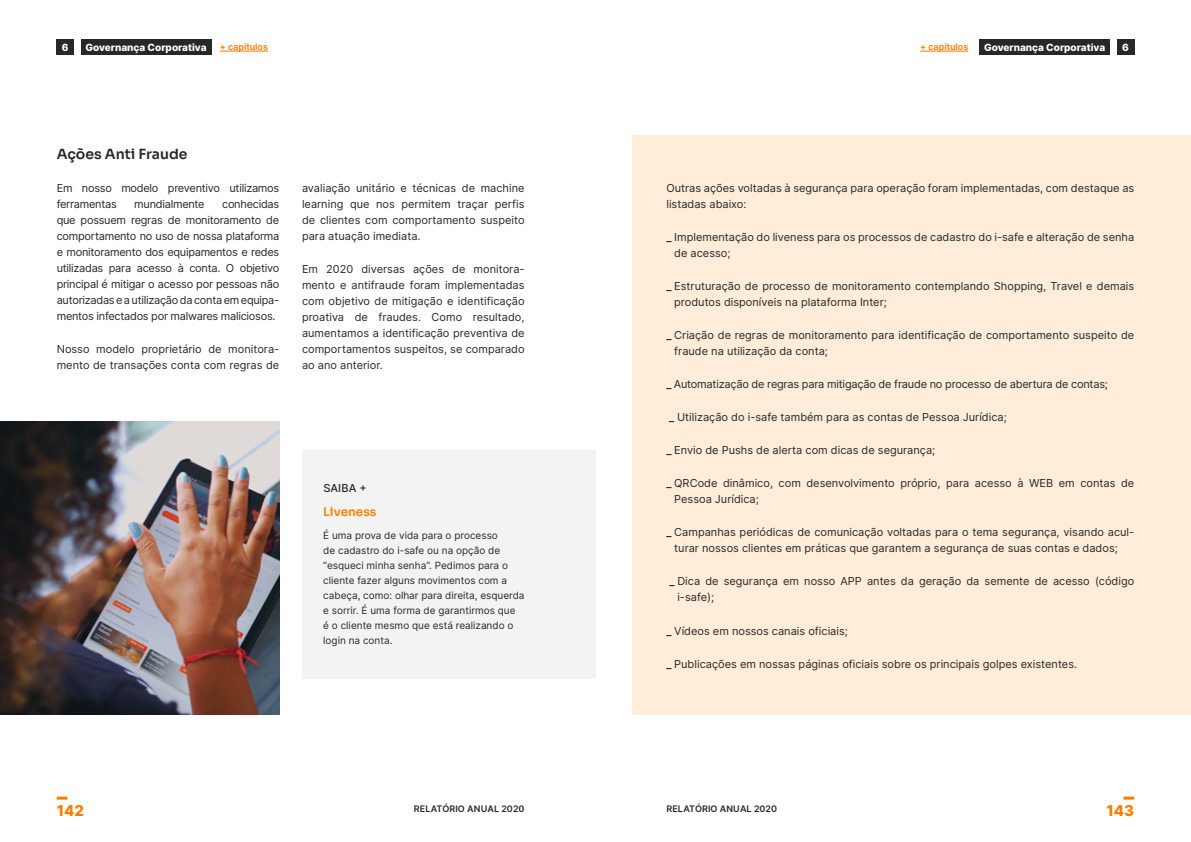
<style>
.page{position:relative;width:1191px;height:842px;background:#fff}
.page>*{position:absolute;margin:0;border:0;box-sizing:border-box;transform-origin:0 0}
.t1{font:800 15px "Inter";color:#ff7b00}
.t2{font:14px "Sora";color:#282827}
.t3{font:12px "Sora";color:#ff8200}
.t4{font:11px/16px "Inter";color:#282827}
.t5{font:11px "Inter";letter-spacing:-.02em;color:#282827}
.t6{font:11px/16px "Inter";letter-spacing:-.025em;color:#282827}
.t7{font:500 11px "Inter";letter-spacing:.01em;color:#282827}
.t8{font:10px/15px "Inter";color:#282827}
.t9{font:800 10px "Inter";color:#fff}
.t10{font:600 9px "Inter";letter-spacing:.01em;color:#282827}
.t11{font:600 9px "Inter";color:#ff7b00}
.s1{font-weight:600}
</style>
<div class="page">
<div style="left:57px;top:39px;width:17px;height:15px;background:#282827"></div>
<div style="left:81px;top:39px;width:130px;height:15px;background:#282827"></div>
<div style="left:979px;top:39px;width:130px;height:15px;background:#282827"></div>
<hr style="left:220px;top:51px;width:48px;height:1px;background:#ff7b00">
<svg style="left:57px;top:797px;width:10px;height:3px"></svg>
<svg style="left:1123px;top:797px;width:11px;height:3px"></svg>
<div style="left:1117px;top:39px;width:17px;height:15px;background:#282827"></div>
<hr style="left:920px;top:51px;width:48px;height:1px;background:#ff7b00">
<div style="left:632px;top:135px;width:559px;height:579px;background:#ffecd9"></div>
<div style="left:302px;top:450px;width:293px;height:229px;background:#f3f3f3"></div>
<img style="left:0;top:421px;width:279px;height:293px">
<p class="t9" style="left:62px;top:40px;width:8px">6</p>
<p class="t9" style="left:85px;top:40px;width:123px">Governança Corporativa</p>
<p class="t11" style="left:220px;top:40px;width:50px">+ capítulos</p>
<p class="t9" style="left:984px;top:40px;width:123px">Governança Corporativa</p>
<p class="t11" style="left:920px;top:40px;width:50px">+ capítulos</p>
<p class="t9" style="left:1122px;top:40px;width:8px">6</p>
<p class="t2" style="left:57px;top:142px;width:132px">Ações Anti Fraude</p>
<p class="t6" style="left:57px;top:180px;width:224px">Em nosso modelo preventivo utilizamos ferramentas</p>
<p class="t4" style="left:57px;top:196px;width:224px;text-align:justify;text-indent:165px">conhecidas que possuem regras de monitoramento de comportamento no uso de nossa plataforma e monitoramento dos equipamentos e redes utilizadas para acesso à conta. O objetivo principal é mitigar o acesso por pessoas não autorizadas e a utilização da conta em equipa&shy;mentos infectados por malwares maliciosos.</p>
<p class="t4" style="left:57px;top:341px;width:224px">Nosso modelo proprietário de monitora&shy;mento de transações conta com regras de</p>
<p class="t6" style="left:134px;top:196px;width:72px">mundialmente</p>
<p class="t4" style="left:302px;top:180px;width:224px;text-align:justify">avaliação unitário e técnicas de machine learning que nos permitem traçar perfis de clientes com comportamento suspeito para atuação imediata.</p>
<p class="t4" style="left:302px;top:261px;width:224px;text-align:justify">Em 2020 diversas ações de monitora&shy;mento e antifraude foram implementadas com objetivo de mitigação e identificação proativa de fraudes. Como resultado, aumentamos a identificação preventiva de comportamentos suspeitos, se comparado ao ano anterior.</p>
<p class="t7" style="left:323px;top:480px;width:45px">SAIBA +</p>
<p class="t3" style="left:323px;top:501px;width:55px">Liveness</p>
<p class="t8" style="left:323px;top:528px;width:203px">É uma prova de vida para o processo<br>de cadastro do i-safe ou na opção de “esqueci minha senha”. Pedimos para o cliente fazer alguns movimentos com a cabeça, como: olhar para direita, esquerda e sorrir. É uma forma de garantirmos que<br>é o cliente mesmo que está realizando o login na conta.</p>
<p class="t4" style="left:666px;top:180px;width:469px">Outras ações voltadas à segurança para operação foram implementadas, com destaque as listadas abaixo:</p>
<p class="t4" style="left:674px;top:229px;width:461px;text-indent:-8px"><span class="s1">_</span> Implementação do liveness para os processos de cadastro do i-safe e alteração de senha de acesso;</p>
<p class="t4" style="left:674px;top:278px;width:461px;text-indent:-8px"><span class="s1">_</span> Estruturação de processo de monitoramento contemplando Shopping, Travel e demais produtos disponíveis na plataforma Inter;</p>
<p class="t4" style="left:674px;top:327px;width:461px;text-indent:-8px"><span class="s1">_</span> Criação de regras de monitoramento para identificação de comportamento suspeito de fraude na utilização da conta;</p>
<p class="t5" style="left:666px;top:376px;width:443px"><span class="s1">_</span> Automatização de regras para mitigação de fraude no processo de abertura de contas;</p>
<p class="t4" style="left:669px;top:409px;width:339px"><span class="s1">_</span> Utilização do i-safe também para as contas de Pessoa Jurídica;</p>
<p class="t4" style="left:666px;top:442px;width:270px"><span class="s1">_</span> Envio de Pushs de alerta com dicas de segurança;</p>
<p class="t4" style="left:674px;top:475px;width:461px;text-indent:-8px"><span class="s1">_</span> QRCode dinâmico, com desenvolvimento próprio, para acesso à WEB em contas de<br>Pessoa Jurídica;</p>
<p class="t4" style="left:674px;top:524px;width:461px;text-indent:-8px"><span class="s1">_</span> Campanhas periódicas de comunicação voltadas para o tema segurança, visando acul&shy;turar nossos clientes em práticas que garantem a segurança de suas contas e dados;</p>
<p class="t4" style="left:677px;top:573px;width:458px;text-indent:-8px"><span class="s1">_</span> Dica de segurança em nosso APP antes da geração da semente de acesso (código i-safe);</p>
<p class="t4" style="left:666px;top:622px;width:183px"><span class="s1">_</span> Vídeos em nossos canais oficiais;</p>
<p class="t4" style="left:666px;top:655px;width:412px"><span class="s1">_</span> Publicações em nossas páginas oficiais sobre os principais golpes existentes.</p>
<h1 class="t1" style="left:57px;top:799px;width:29px">142</h1>
<p class="t10" style="left:414px;top:802px;width:112px">RELATÓRIO ANUAL 2020</p>
<p class="t10" style="left:666px;top:802px;width:112px">RELATÓRIO ANUAL 2020</p>
<h1 class="t1" style="left:1106px;top:799px;width:29px">143</h1>
</div>
